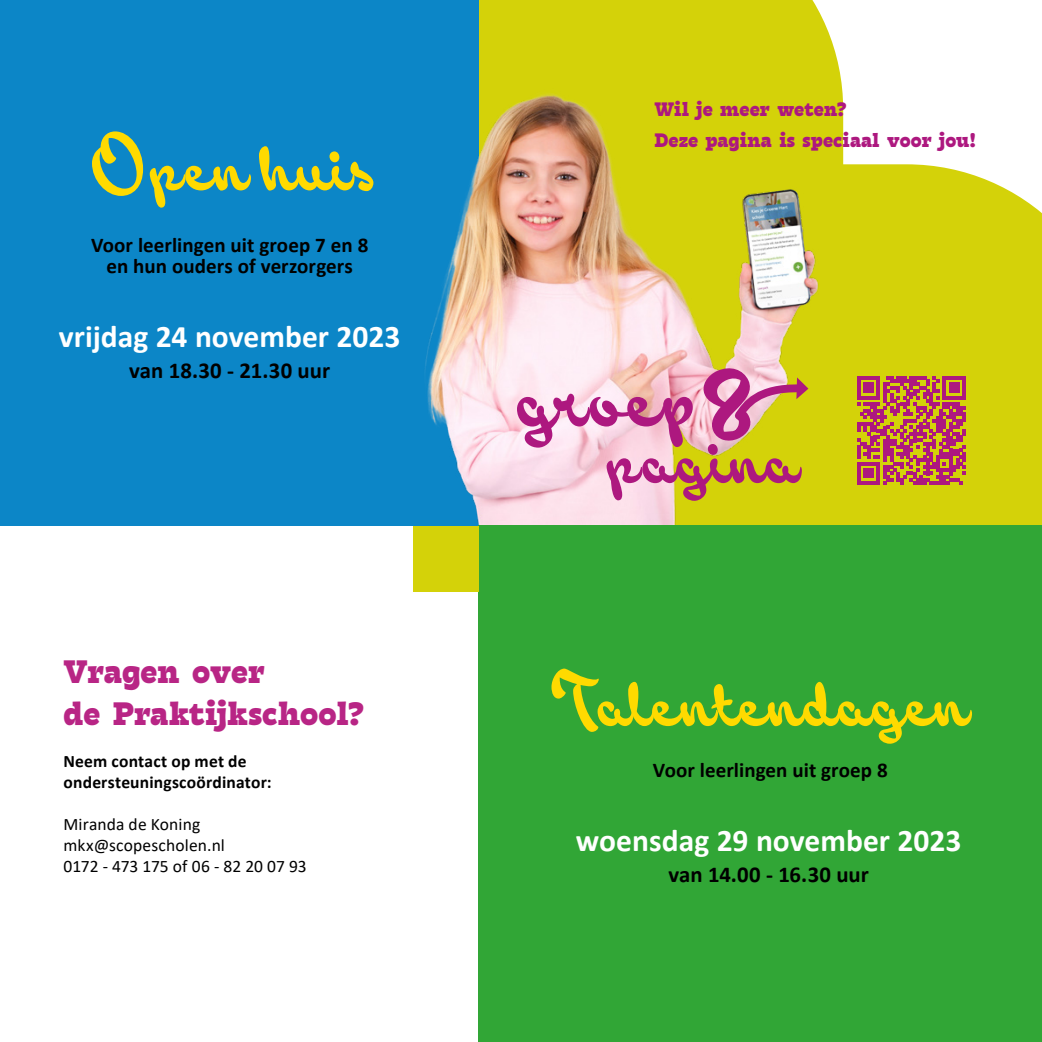
<style>
.page{position:relative;width:1042px;height:1042px;background:#fff}
.page>*{position:absolute;margin:0;border:0;box-sizing:border-box;transform-origin:0 0}
.t1{font:83.83px "Backstroke";letter-spacing:.035em;color:#ad187f}
.t2{font:70.17px "Backstroke";letter-spacing:.015em;color:#ad187f}
.t3{font:70px "Backstroke";letter-spacing:.02em;color:#ffda00}
.t4{font:800 35px/42px "Tarif";color:#b82585}
.t5{font:700 31.5px "Calibri";color:#fff}
.t6{font:700 22.75px "Calibri";color:#000}
.t7{font:700 21px/21px "Calibri";letter-spacing:.005em;color:#000;text-align:center}
.t8{font:800 21px/31.5px "Tarif";letter-spacing:.005em;color:#ad187f}
.t9{font:17.5px/21px "Calibri";letter-spacing:.005em;color:#000}
.t10{font:700 17.5px/21px "Calibri";letter-spacing:.01em;color:#000}
</style>
<div class="page">
<svg style="left:478px;top:0;width:564px;height:526px;fill:#d4d209"></svg>
<div style="left:0;top:0;width:478px;height:526px;background:#0c86c7"></div>
<img style="left:425px;top:80px;width:426px;height:446px">
<div style="left:478px;top:526px;width:564px;height:516px;background:#31a636"></div>
<svg style="left:700px;top:365px;width:108px;height:78px"></svg>
<svg style="left:857px;top:376px;width:109px;height:109px"></svg>
<div style="left:413px;top:526px;width:65px;height:65px;background:#d4d209"></div>
<h3 class="t3" style="left:96px;top:115px;width:283px">Open huis</h3>
<p class="t7" style="left:91px;top:234px;width:279px">Voor leerlingen uit groep 7 en 8 en hun ouders of verzorgers</p>
<h3 class="t5" style="left:59px;top:314px;width:343px">vrijdag 24 november 2023</h3>
<p class="t6" style="left:129px;top:354px;width:202px">van 18.30 - 21.30 uur</p>
<h3 class="t4" style="left:64px;top:653px;width:303px">Vragen over<br>de Praktijkschool?</h3>
<p class="t10" style="left:64px;top:750px;width:210px">Neem contact op met de ondersteuningscoördinator:</p>
<p class="t9" style="left:64px;top:813px;width:245px">Miranda de Koning mkx@scopescholen.nl<br>0172 - 473 175 of 06 - 82 20 07 93</p>
<p class="t8" style="left:654px;top:95px;width:323px">Wil je meer weten?<br>Deze pagina is speciaal voor jou!</p>
<h1 class="t1" style="left:517px;top:336px;width:177px">groep</h1>
<h2 class="t2" style="left:609px;top:407px;width:192px">pagina</h2>
<h3 class="t3" style="left:555px;top:650px;width:416px">Talentendagen</h3>
<p class="t7" style="left:653px;top:759px;width:236px">Voor leerlingen uit groep 8</p>
<h3 class="t5" style="left:576px;top:818px;width:387px">woensdag 29 november 2023</h3>
<p class="t6" style="left:668px;top:858px;width:202px">van 14.00 - 16.30 uur</p>
</div>
